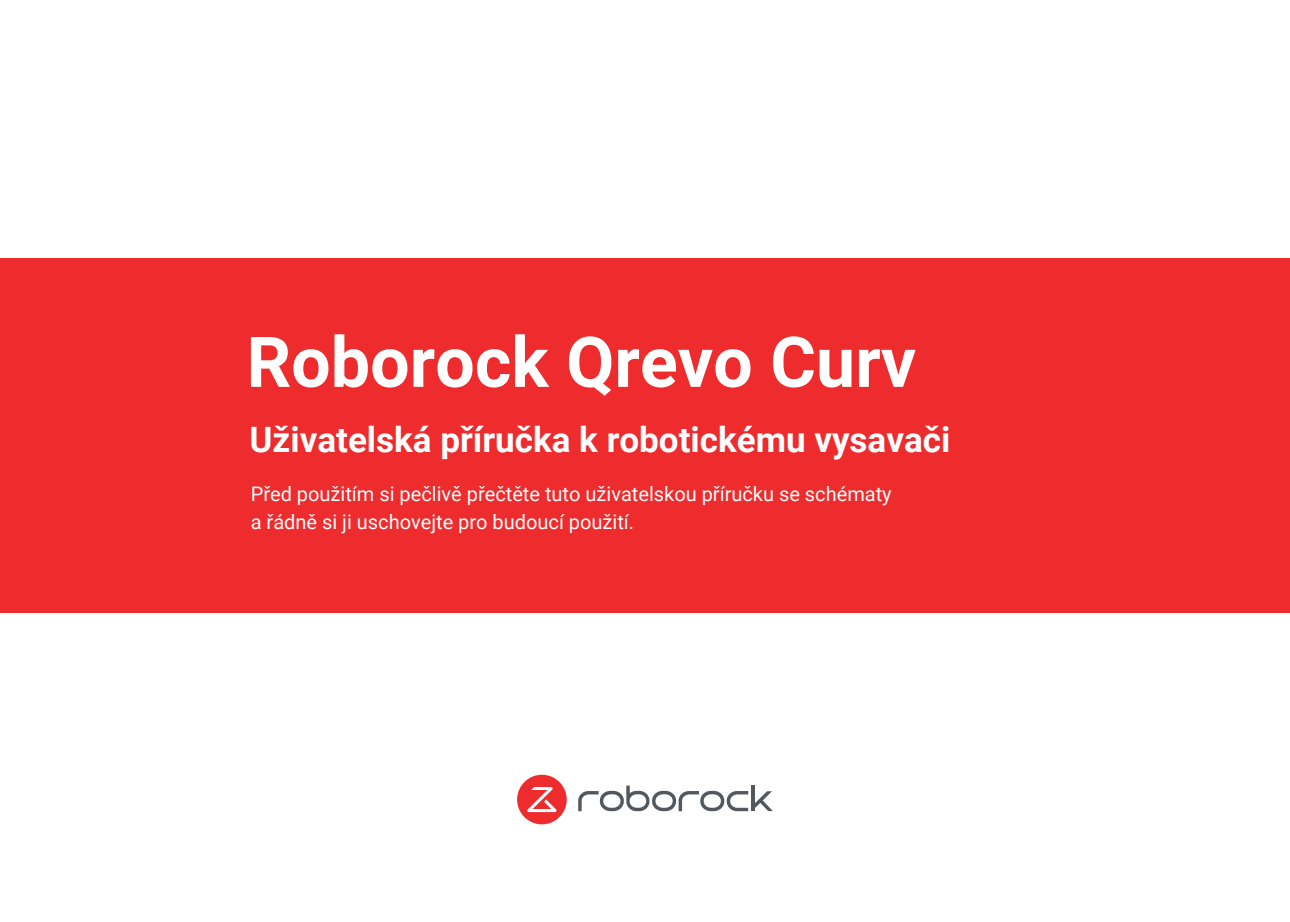
<style>
.page{position:relative;width:1290px;height:922px;background:#fff}
.page>*{position:absolute;margin:0;border:0;box-sizing:border-box;transform-origin:0 0}
.t1{font:700 70px "Roboto";color:#fff}
.t2{font:700 35px "Roboto";color:#fff}
.t3{font:20px/27.5px "Roboto";color:#fdfdfd}
</style>
<div class="page">
<div style="left:0;top:258px;width:1289px;height:354px;background:#ee2b2d"></div>
<svg style="left:755px;top:791px;width:17px;height:19px"></svg>
<hr style="left:751px;top:785px;width:4px;height:26px;background:#51585e">
<svg style="left:578px;top:785px;width:170px;height:26px"></svg>
<svg style="left:517px;top:774px;width:50px;height:50px"></svg>
<h1 class="t1" style="left:246px;top:313px;width:671px">Roborock Qrevo Curv</h1>
<h2 class="t2" style="left:250px;top:415px;width:702px">Uživatelská příručka k robotickému vysavači</h2>
<p class="t3" style="left:251px;top:479px;width:642px">Před použitím si pečlivě přečtěte tuto uživatelskou příručku se schématy a řádně si ji uschovejte pro budoucí použití.</p>
</div>
